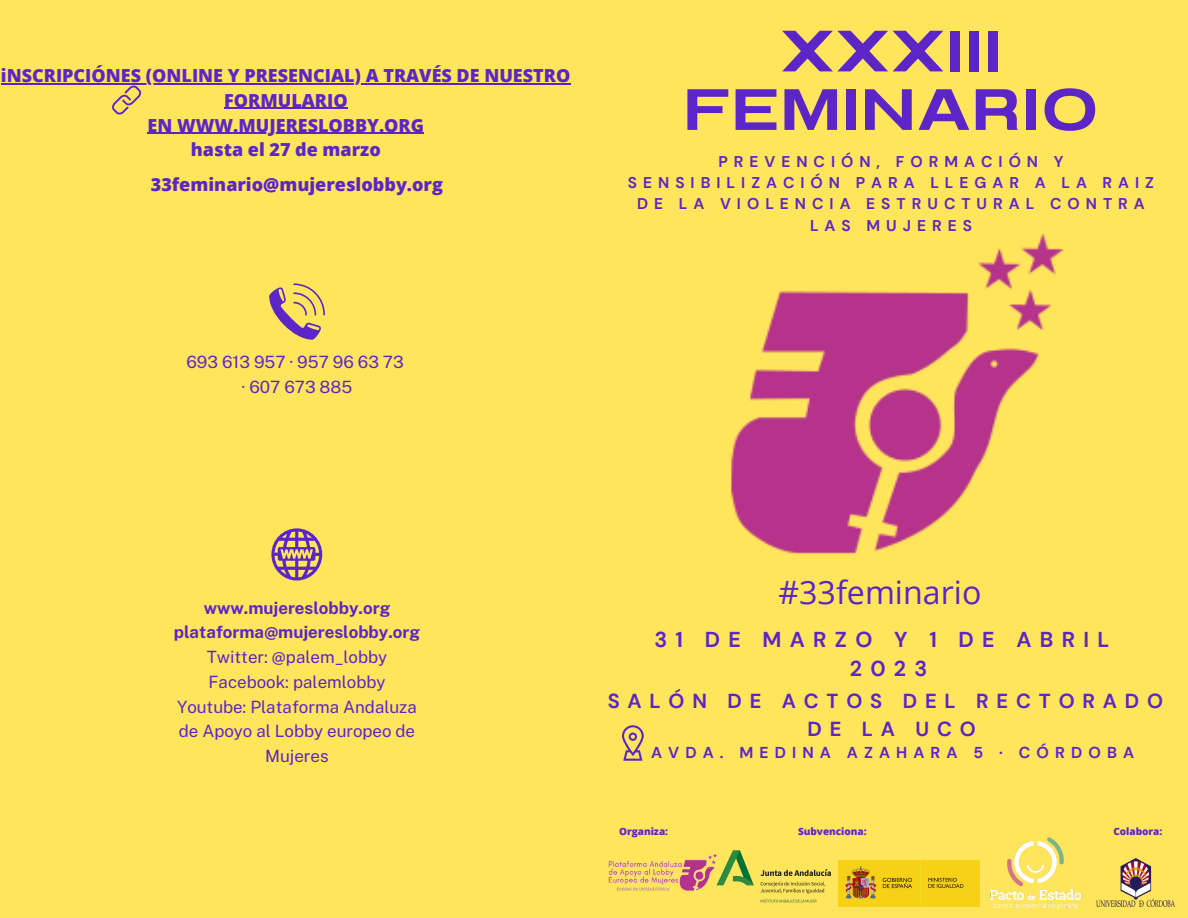
<style>
.page{position:relative;width:1188px;height:918px;background:#ffe55c}
.page>*{position:absolute;margin:0;border:0;box-sizing:border-box;transform-origin:0 0}
.t1{font:58.05px/58.5px "Anantason Semi Bold Wd 200";letter-spacing:.06em;color:#5c25c8;text-align:center}
.t2{font:32.25px "Open Sans";color:#5c25c8}
.t3{font:700 21.6px/29.2px "DM Sans";letter-spacing:.385em;color:#5c25c8}
.t4{font:700 20.25px/28.2px "DM Sans";letter-spacing:.385em;color:#5c25c8}
.t5{font:800 18px/24.8px "Open Sans";color:#5c25c8;text-align:center}
.t6{font:16.95px/24.8px "Public Sans";color:#5c25c8;text-align:center}
.t7{font:700 16.95px/24.8px "Public Sans";color:#5c25c8;text-align:center}
.t8{font:700 15.75px "DM Sans";letter-spacing:.385em;color:#5c25c8}
.t9{font:700 15.6px/21.3px "DM Sans";letter-spacing:.385em;color:#5c25c8;text-align:center}
.t10{font:800 10.05px "Open Sans";color:#5c25c8}
</style>
<div class="page">
<svg style="left:271px;top:528px;width:51px;height:53px"></svg>
<svg style="left:622px;top:725px;width:22px;height:36px"></svg>
<svg style="left:269px;top:283px;width:56px;height:57px"></svg>
<img style="left:731px;top:233px;width:333px;height:321px">
<img style="left:714px;top:850px;width:166px;height:53px">
<img style="left:1114px;top:859px;width:61px;height:48px">
<svg style="left:112px;top:85px;width:30px;height:30px"></svg>
<img style="left:608px;top:854px;width:111px;height:39px">
<img style="left:838px;top:861px;width:119px;height:46px">
<img style="left:957px;top:837px;width:157px;height:73px">
<hr style="left:1px;top:83px;width:570px;height:1px;background:#5c25c8">
<hr style="left:224px;top:108px;width:124px;height:1px;background:#5c25c8">
<hr style="left:148px;top:133px;width:276px;height:1px;background:#5c25c8">
<p class="t5" style="left:1px;top:63px;width:571px">iNSCRIPCIÓNES (ONLINE Y PRESENCIAL) A TRAVÉS DE NUESTRO<br>FORMULARIO<br>EN WWW.MUJERESLOBBY.ORG</p>
<p class="t5" style="left:191px;top:136px;width:191px">hasta el 27 de marzo</p>
<p class="t5" style="left:151px;top:172px;width:294px">33feminario@mujereslobby.org</p>
<p class="t6" style="left:186px;top:349px;width:219px">693 613 957 · 957 96 63 73 · 607 673 885</p>
<h1 class="t1" style="left:685px;top:22px;width:414px">XXXIII<br>FEMINARIO</h1>
<p class="t9" style="left:628px;top:151px;width:528px">PREVENCIÓN, FORMACIÓN Y<br>SENSIBILIZACIÓN PARA LLEGAR A LA RAIZ<br>DE LA VIOLENCIA ESTRUCTURAL CONTRA<br>LAS MUJERES</p>
<p class="t7" style="left:174px;top:595px;width:248px">www.mujereslobby.org plataforma@mujereslobby.org</p>
<p class="t6" style="left:177px;top:645px;width:241px">Twitter: @palem_lobby<br>Facebook: palemlobby<br>Youtube: Plataforma Andaluza de Apoyo al Lobby europeo de<br>Mujeres</p>
<h2 class="t2" style="left:778px;top:569px;width:205px">#33feminario</h2>
<p class="t3" style="left:850px;top:625px;width:261px;text-indent:-195px">31 DE MARZO Y 1 DE ABRIL<br>2023</p>
<p class="t4" style="left:808px;top:687px;width:357px;text-indent:-200px">SALÓN DE ACTOS DEL RECTORADO<br>DE LA UCO</p>
<p class="t8" style="left:651px;top:743px;width:484px">AVDA. MEDINA AZAHARA 5 · CÓRDOBA</p>
<p class="t10" style="left:619px;top:824px;width:51px">Organiza:</p>
<p class="t10" style="left:798px;top:824px;width:70px">Subvenciona:</p>
<p class="t10" style="left:1113px;top:824px;width:50px">Colabora:</p>
</div>
